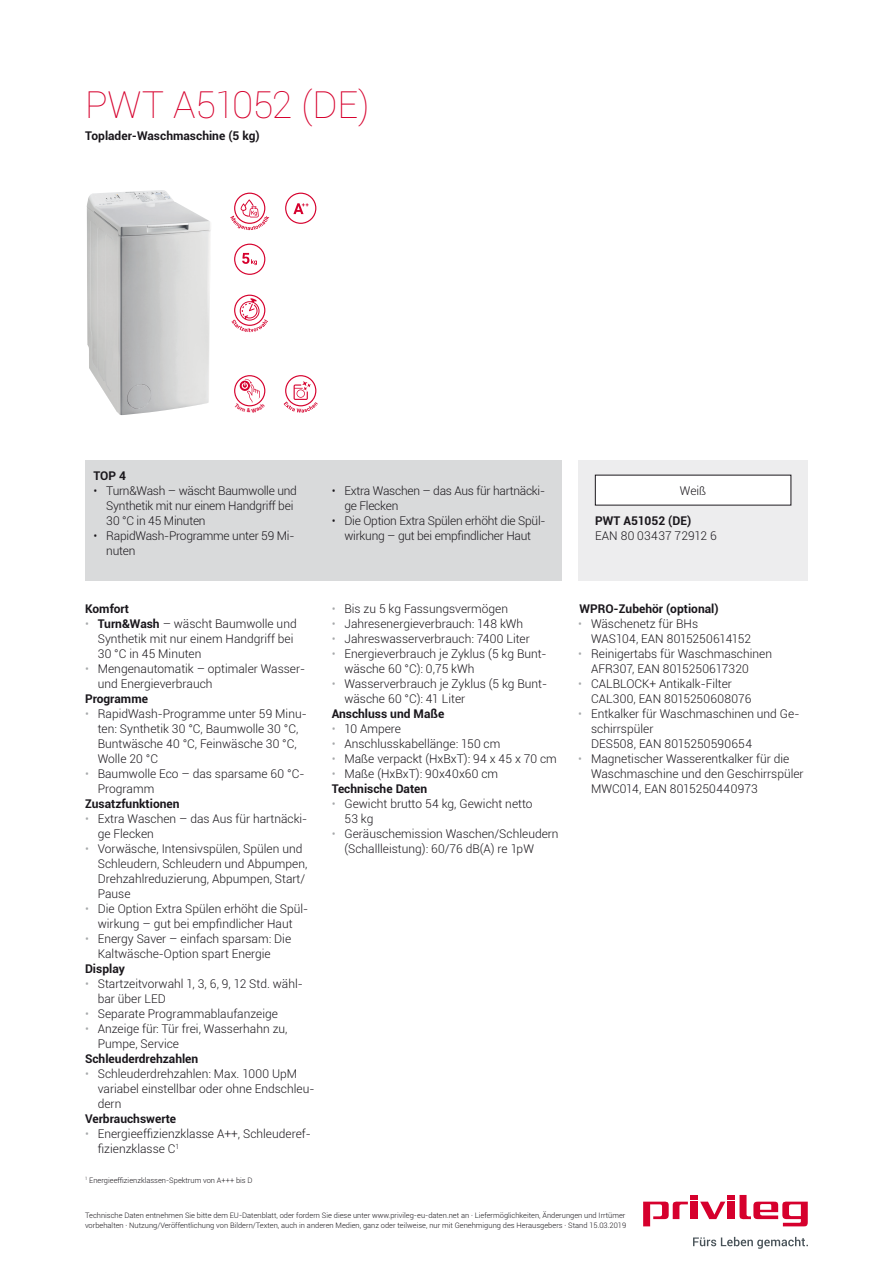
<style>
.page{position:relative;width:893px;height:1263px;background:#fff}
.page>*{position:absolute;margin:0;border:0;box-sizing:border-box;transform-origin:0 0}
.t1{font:100 37.5px "Roboto";letter-spacing:-.005em;color:#d6002d}
.t2{font:300 12px/15px "Roboto";color:#1a171c}
.t3{font:300 12px/15px "Roboto";letter-spacing:-.02em;color:#1a171c}
.t4{font:700 12px "Roboto";color:#1a171c}
.t5{font:300 7.5px/9.8px "Roboto";color:#1a171c}
.s1{color:#a7a9ab}
.s2{font-weight:700}
</style>
<div class="page">
<svg style="left:643px;top:1195px;width:165px;height:31px"></svg>
<div style="left:728px;top:1201px;width:7px;height:18px;background:#d6002d"></div>
<div style="left:691px;top:1201px;width:7px;height:18px;background:#d6002d"></div>
<svg style="left:693px;top:1237px;width:115px;height:12px"></svg>
<img style="left:86px;top:190px;width:125px;height:225px">
<svg style="left:230px;top:192px;width:40px;height:39px"></svg>
<svg style="left:234px;top:243px;width:32px;height:32px"></svg>
<svg style="left:231px;top:294px;width:37px;height:39px"></svg>
<svg style="left:285px;top:192px;width:32px;height:32px"></svg>
<svg style="left:283px;top:375px;width:35px;height:38px"></svg>
<div style="left:85px;top:460px;width:476px;height:120px;background:#d9dadb"></div>
<div style="left:578px;top:460px;width:230px;height:120px;background:#ededee"></div>
<div style="left:595px;top:475px;width:196px;height:30px;background:#fff"></div>
<svg style="left:234px;top:375px;width:32px;height:32px"></svg>
<h1 class="t1" style="left:85px;top:78px;width:286px">PWT A51052 (DE)</h1>
<p class="t4" style="left:85px;top:128px;width:176px">Toplader-Waschmaschine (5 kg)</p>
<p class="t4" style="left:94px;top:467px;width:34px">TOP 4</p>
<p class="t3" style="left:106px;top:483px;width:192px;text-indent:-13px">• Turn&amp;Wash – wäscht Baumwolle und<br>Synthetik mit nur einem Handgriff bei<br>30 °C in 45 Minuten</p>
<p class="t3" style="left:106px;top:528px;width:190px;text-indent:-13px">• RapidWash-Programme unter 59 Mi&shy;nuten</p>
<p class="t3" style="left:344px;top:483px;width:202px;text-indent:-13px">• Extra Waschen – das Aus für hartnäcki&shy;ge Flecken</p>
<p class="t3" style="left:332px;top:513px;width:215px;text-align:center">• Die Option Extra Spülen erhöht die Spül&shy;wirkung – gut bei empfindlicher Haut</p>
<p class="t4" style="left:85px;top:600px;width:46px">Komfort</p>
<p class="t2" style="left:98px;top:616px;width:200px;text-indent:-13px"><span class="s1">•</span> <span class="s2">Turn&amp;Wash</span> – wäscht Baumwolle und<br>Synthetik mit nur einem Handgriff bei<br>30 °C in 45 Minuten</p>
<p class="t2" style="left:98px;top:661px;width:209px;text-indent:-13px"><span class="s1">•</span> Mengenautomatik – optimaler Wasser&shy;und Energieverbrauch</p>
<p class="t4" style="left:85px;top:690px;width:64px">Programme</p>
<p class="t2" style="left:98px;top:706px;width:210px;text-indent:-13px"><span class="s1">•</span> RapidWash-Programme unter 59 Minu&shy;ten: Synthetik 30 °C, Baumwolle 30 °C,<br>Buntwäsche 40 °C, Feinwäsche 30 °C,<br>Wolle 20 °C</p>
<p class="t2" style="left:98px;top:766px;width:208px;text-indent:-13px"><span class="s1">•</span> Baumwolle Eco – das sparsame 60 °C-<br>Programm</p>
<p class="t4" style="left:85px;top:795px;width:96px">Zusatzfunktionen</p>
<p class="t2" style="left:98px;top:811px;width:211px;text-indent:-13px"><span class="s1">•</span> Extra Waschen – das Aus für hartnäcki&shy;ge Flecken</p>
<p class="t2" style="left:98px;top:841px;width:211px;text-indent:-13px"><span class="s1">•</span> Vorwäsche, Intensivspülen, Spülen und<br>Schleudern, Schleudern und Abpumpen,<br>Drehzahlreduzierung, Abpumpen, Start/<br>Pause</p>
<p class="t2" style="left:85px;top:901px;width:225px;text-align:center"><span class="s1">•</span> Die Option Extra Spülen erhöht die Spül&shy;wirkung – gut bei empfindlicher Haut</p>
<p class="t2" style="left:98px;top:931px;width:195px;text-indent:-13px"><span class="s1">•</span> Energy Saver – einfach sparsam: Die<br>Kaltwäsche-Option spart Energie</p>
<p class="t4" style="left:85px;top:960px;width:41px">Display</p>
<p class="t2" style="left:98px;top:976px;width:207px;text-indent:-13px"><span class="s1">•</span> Startzeitvorwahl 1, 3, 6, 9, 12 Std. wähl&shy;bar über LED</p>
<p class="t2" style="left:85px;top:1006px;width:194px"><span class="s1">•</span> Separate Programmablaufanzeige</p>
<p class="t2" style="left:98px;top:1021px;width:191px;text-indent:-13px"><span class="s1">•</span> Anzeige für: Tür frei, Wasserhahn zu,<br>Pumpe, Service</p>
<p class="t4" style="left:85px;top:1050px;width:115px">Schleuderdrehzahlen</p>
<p class="t2" style="left:98px;top:1066px;width:218px;text-indent:-13px"><span class="s1">•</span> Schleuderdrehzahlen: Max. 1000 UpM variabel einstellbar oder ohne Endschleu&shy;dern</p>
<p class="t4" style="left:85px;top:1110px;width:93px">Verbrauchswerte</p>
<p class="t2" style="left:98px;top:1126px;width:214px;text-indent:-13px"><span class="s1">•</span> Energieeffizienzklasse A++, Schleuderef&shy;fizienzklasse C<sup>1</sup></p>
<p class="t2" style="left:332px;top:601px;width:178px"><span class="s1">•</span> Bis zu 5 kg Fassungsvermögen</p>
<p class="t2" style="left:332px;top:616px;width:193px"><span class="s1">•</span> Jahresenergieverbrauch: 148 kWh</p>
<p class="t2" style="left:332px;top:631px;width:200px"><span class="s1">•</span> Jahreswasserverbrauch: 7400 Liter</p>
<p class="t2" style="left:344px;top:646px;width:204px;text-indent:-13px"><span class="s1">•</span> Energieverbrauch je Zyklus (5 kg Bunt&shy;wäsche 60 °C): 0,75 kWh</p>
<p class="t2" style="left:344px;top:676px;width:204px;text-indent:-13px"><span class="s1">•</span> Wasserverbrauch je Zyklus (5 kg Bunt&shy;wäsche 60 °C): 41 Liter</p>
<p class="t4" style="left:332px;top:705px;width:114px">Anschluss und Maße</p>
<p class="t2" style="left:332px;top:721px;width:71px"><span class="s1">•</span> 10 Ampere</p>
<p class="t2" style="left:332px;top:736px;width:170px"><span class="s1">•</span> Anschlusskabellänge: 150 cm</p>
<p class="t2" style="left:332px;top:751px;width:227px"><span class="s1">•</span> Maße verpackt (HxBxT): 94 x 45 x 70 cm</p>
<p class="t2" style="left:332px;top:766px;width:168px"><span class="s1">•</span> Maße (HxBxT): 90x40x60 cm<br><span class="s2">Technische Daten</span></p>
<p class="t2" style="left:344px;top:796px;width:190px;text-indent:-13px"><span class="s1">•</span> Gewicht brutto 54 kg, Gewicht netto<br>53 kg</p>
<p class="t2" style="left:344px;top:826px;width:216px;text-indent:-13px"><span class="s1">•</span> Geräuschemission Waschen/Schleudern (Schallleistung): 60/76 dB(A) re 1pW</p>
<p class="t2" style="left:680px;top:482px;width:28px">Weiß</p>
<p class="t4" style="left:595px;top:512px;width:97px">PWT A51052 (DE)</p>
<p class="t2" style="left:595px;top:528px;width:123px">EAN 80 03437 72912 6</p>
<p class="t4" style="left:579px;top:600px;width:141px">WPRO-Zubehör (optional)</p>
<p class="t2" style="left:591px;top:616px;width:162px;text-indent:-13px"><span class="s1">•</span> Wäschenetz für BHs<br>WAS104, EAN 8015250614152</p>
<p class="t2" style="left:591px;top:646px;width:182px;text-indent:-13px"><span class="s1">•</span> Reinigertabs für Waschmaschinen<br>AFR307, EAN 8015250617320</p>
<p class="t2" style="left:591px;top:676px;width:162px;text-indent:-13px"><span class="s1">•</span> CALBLOCK+ Antikalk-Filter<br>CAL300, EAN 8015250608076</p>
<p class="t2" style="left:591px;top:706px;width:210px;text-indent:-13px"><span class="s1">•</span> Entkalker für Waschmaschinen und Ge&shy;schirrspüler<br>DES508, EAN 8015250590654</p>
<p class="t2" style="left:591px;top:751px;width:214px;text-indent:-13px"><span class="s1">•</span> Magnetischer Wasserentkalker für die<br>Waschmaschine und den Geschirrspüler<br>MWC014, EAN 8015250440973</p>
<p class="t5" style="left:85px;top:1175px;width:169px"><sup>1</sup> Energieeffizienzklassen-Spektrum von A+++ bis D</p>
<p class="t5" style="left:85px;top:1210px;width:543px">Technische Daten entnehmen Sie bitte dem EU-Datenblatt, oder fordern Sie diese unter www.privileg-eu-daten.net an · Liefermöglichkeiten, Änderungen und Irrtümer vorbehalten · Nutzung/Veröffentlichung von Bildern/Texten, auch in anderen Medien, ganz oder teilweise, nur mit Genehmigung des Herausgebers · Stand 15.03.2019</p>
</div>
